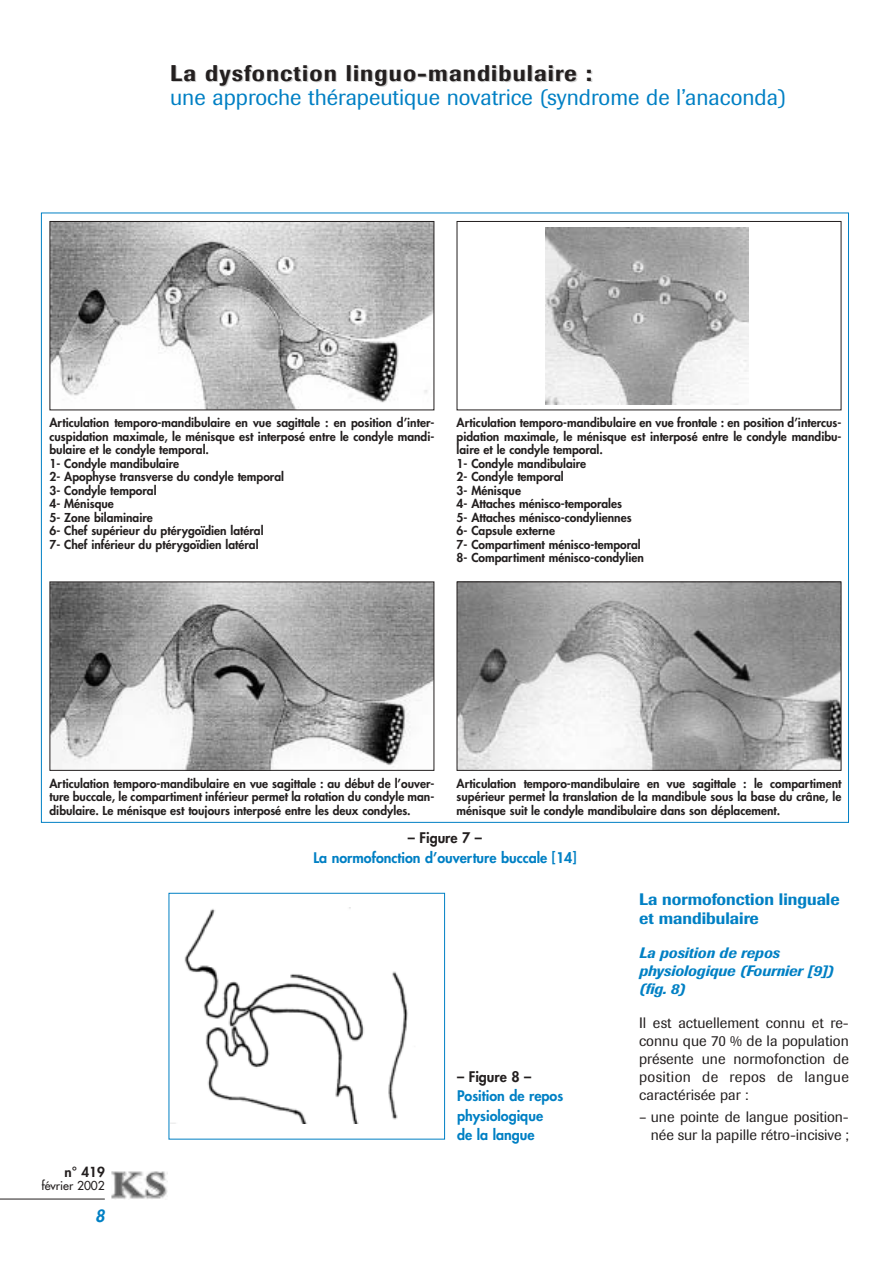
<style>
.page{position:relative;width:891px;height:1263px;background:#fff}
.page>*{position:absolute;margin:0;border:0;box-sizing:border-box;transform-origin:0 0}
.t1{font:22.5px/23px "Imago";color:#0080c4}
.t2{font:500 16.5px/19.8px "Imago";color:#0080c4}
.t3{font:italic 800 16.5px "Futura";color:#0080c4}
.t4{font:15px/18px "Imago";letter-spacing:-.005em;color:#231f1f;text-align:justify}
.t5{font:italic 500 15px/18px "Imago";color:#0080c4}
.t6{font:800 14.25px/19.4px "Futura";color:#0080c4}
.t7{font:800 14.25px "Futura";color:#231f1f}
.t8{font:800 13.5px "Futura";color:#231f1f}
.t9{font:800 12px/13.5px "Futura";color:#231f1f}
.t10{font:12px "Futura";color:#231f1f}
.s1{font-weight:500;color:#ccc}
.s2{font-weight:500;color:#231f1f}
</style>
<div class="page">
<hr style="left:0;top:1199px;width:105px;height:1px;background:#231f1f">
<img style="left:111px;top:1171px;width:56px;height:28px">
<img style="left:52px;top:223px;width:380px;height:185px">
<div style="left:50px;top:221px;width:384px;height:189px;border:1px solid #231f1f"></div>
<img style="left:52px;top:584px;width:380px;height:185px">
<div style="left:50px;top:582px;width:384px;height:189px;border:1px solid #231f1f"></div>
<img style="left:459px;top:584px;width:380px;height:185px">
<div style="left:457px;top:582px;width:384px;height:189px;border:1px solid #231f1f"></div>
<img style="left:546px;top:228px;width:202px;height:176px">
<div style="left:457px;top:221px;width:384px;height:189px;border:1px solid #231f1f"></div>
<img style="left:184px;top:907px;width:224px;height:216px">
<div style="left:169px;top:893px;width:276px;height:247px;border:1px solid #0080c4"></div>
<h1 class="t1" style="left:170px;top:65px;width:617px"><span class="s1">La dysfonction linguo-mandibulair</span><span class="s2">e :<br></span>une approche thérapeutique novatrice (syndrome de l’anaconda)</h1>
<p class="t9" style="left:50px;top:417px;width:386px">Articulation temporo-mandibulaire en vue sagittale : en position d’inter&shy;cuspidation maximale, le ménisque est interposé entre le condyle mandi&shy;bulaire et le condyle temporal.<br>1- Condyle mandibulaire<br>2- Apophyse transverse du condyle temporal<br>3- Condyle temporal<br>4- Ménisque<br>5- Zone bilaminaire<br>6- Chef supérieur du ptérygoïdien latéral<br>7- Chef inférieur du ptérygoïdien latéral</p>
<p class="t9" style="left:457px;top:417px;width:386px">Articulation temporo-mandibulaire en vue frontale : en position d’intercus&shy;pidation maximale, le ménisque est interposé entre le condyle mandibu&shy;laire et le condyle temporal.<br>1- Condyle mandibulaire<br>2- Condyle temporal<br>3- Ménisque<br>4- Attaches ménisco-temporales<br>5- Attaches ménisco-condyliennes<br>6- Capsule externe<br>7- Compartiment ménisco-temporal<br>8- Compartiment ménisco-condylien</p>
<p class="t9" style="left:50px;top:777px;width:386px;text-align:justify">Articulation temporo-mandibulaire en vue sagittale : au début de l’ouver&shy;ture buccale, le compartiment inférieur permet la rotation du condyle man&shy;dibulaire. Le ménisque est toujours interposé entre les deux condyles.</p>
<p class="t9" style="left:457px;top:777px;width:386px;text-align:justify">Articulation temporo-mandibulaire en vue sagittale : le compartiment supérieur permet la translation de la mandibule sous la base du crâne, le ménisque suit le condyle mandibulaire dans son déplacement.</p>
<p class="t8" style="left:64px;top:1165px;width:42px">n° 419</p>
<p class="t10" style="left:41px;top:1180px;width:65px">février 2002</p>
<h2 class="t3" style="left:95px;top:1208px;width:11px">8</h2>
<p class="t7" style="left:408px;top:831px;width:76px">– Figure 7 –</p>
<p class="t6" style="left:313px;top:849px;width:265px">La normofonction d’ouverture buccale [14]</p>
<p class="t7" style="left:457px;top:1070px;width:76px">– Figure 8 –</p>
<p class="t6" style="left:457px;top:1088px;width:108px">Position de repos physiologique<br>de la langue</p>
<h2 class="t2" style="left:639px;top:891px;width:202px">La normofonction linguale et mandibulaire</h2>
<p class="t5" style="left:639px;top:945px;width:196px">La position de repos physiologique (Fournier [9]) (fig. 8)</p>
<p class="t4" style="left:639px;top:1015px;width:211px">Il est actuellement connu et re&shy;connu que 70 % de la population présente une normofonction de position de repos de langue caractérisée par :</p>
<p class="t4" style="left:639px;top:1110px;width:211px;text-align:right">– une pointe de langue position&shy;née sur la papille rétro-incisive ;</p>
</div>
